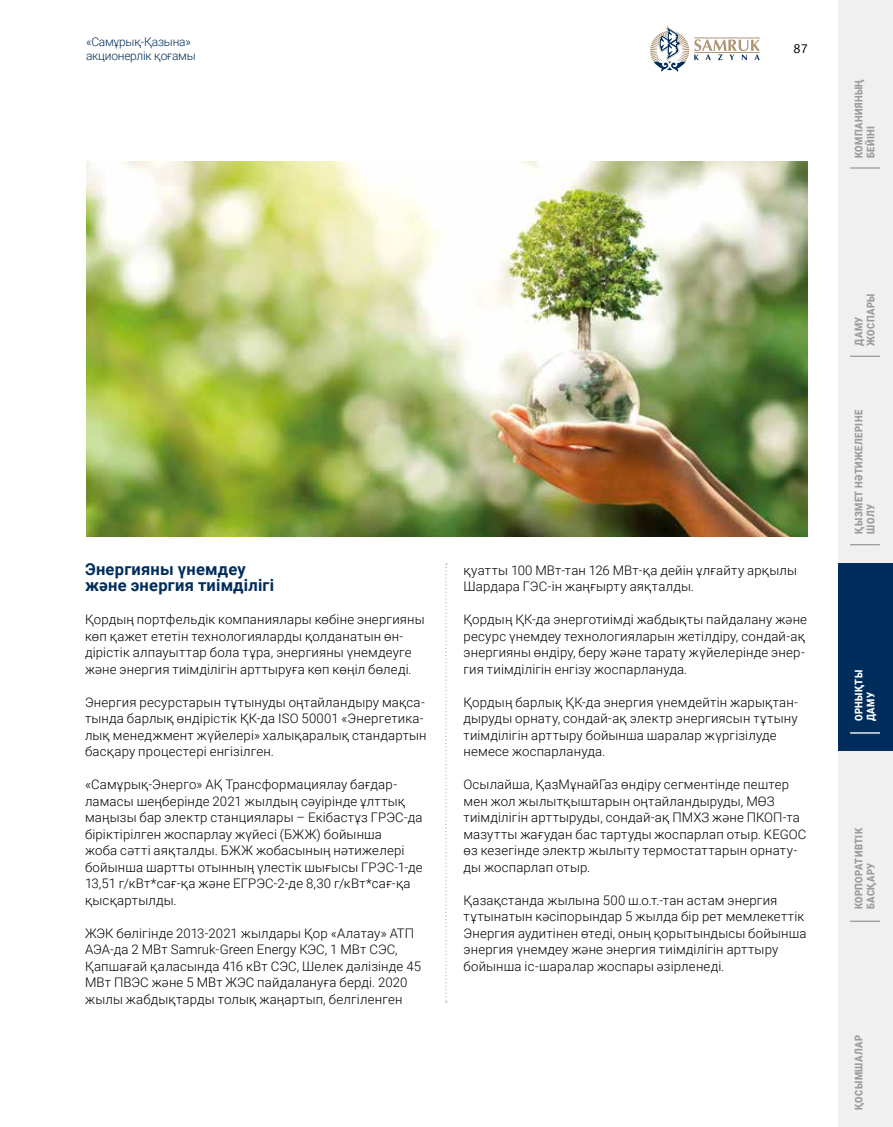
<style>
.page{position:relative;width:893px;height:1127px;background:#fff}
.page>*{position:absolute;margin:0;border:0;box-sizing:border-box;transform-origin:0 0}
.t1{font:700 16.5px/16.5px "Roboto";letter-spacing:.015em;color:#002d5c}
.t2{font:300 13.5px "Cignika";color:#000}
.t3{font:300 13.2px/16.5px "Roboto";letter-spacing:.015em;color:#000}
.t4{font:300 12px/14.4px "Roboto";letter-spacing:-.02em;color:#002d5c}
.t5{font:900 10.5px/12px "Roboto";letter-spacing:.045em;color:#9c9c9d;scale:.9 1}
.t6{font:900 10.5px/12px "Roboto";letter-spacing:.045em;color:#fff;scale:.9 1}
</style>
<div class="page">
<svg style="left:650px;top:26px;width:110px;height:46px"></svg>
<svg style="left:445px;top:563px;width:2px;height:439px"></svg>
<img style="left:86px;top:162px;width:722px;height:375px">
<div style="left:838px;top:939px;width:55px;height:188px;background:#f0f0f0"></div>
<div style="left:838px;top:751px;width:55px;height:188px;background:#f0f0f0"></div>
<div style="left:838px;top:376px;width:55px;height:187px;background:#f0f0f0"></div>
<div style="left:838px;top:188px;width:55px;height:188px;background:#f0f0f0"></div>
<div style="left:838px;top:0;width:55px;height:188px;background:#f0f0f0"></div>
<hr style="left:850px;top:920px;width:30px;height:2px;background:#9c9c9d">
<hr style="left:850px;top:544px;width:30px;height:1px;background:#9c9c9d">
<hr style="left:850px;top:356px;width:30px;height:1px;background:#9c9c9d">
<hr style="left:850px;top:167px;width:30px;height:2px;background:#9c9c9d">
<div style="left:838px;top:563px;width:55px;height:188px;background:#002d5c"></div>
<hr style="left:850px;top:732px;width:30px;height:1px;background:#fff">
<p class="t4" style="left:86px;top:34px;width:111px">«Самұрық-Қазына» акционерлік қоғамы</p>
<p class="t2" style="left:794px;top:41px;width:16px">87</p>
<p class="t5" style="left:852px;top:158px;width:89px;rotate:-90deg">КОМПАНИЯНЫҢ<br>БЕЙІНІ</p>
<p class="t1" style="left:85px;top:560px;width:191px">Энергияны үнемдеу және энергия тиімділігі</p>
<p class="t3" style="left:85px;top:611px;width:341px">Қордың портфельдік компаниялары көбіне энергияны көп қажет ететін технологияларды қолданатын өн&shy;дірістік алпауыттар бола тұра, энергияны үнемдеуге және энергия тиімділігін арттыруға көп көңіл бөледі.</p>
<p class="t3" style="left:85px;top:693px;width:343px">Энергия ресурстарын тұтынуды оңтайландыру мақса&shy;тында барлық өндірістік ҚК-да ISO 50001 «Энергетика&shy;лық менеджмент жүйелері» халықаралық стандартын басқару процестері енгізілген.</p>
<p class="t3" style="left:85px;top:776px;width:339px">«Самұрық-Энерго» АҚ Трансформациялау бағдар&shy;ламасы шеңберінде 2021 жылдың сәуірінде ұлттық маңызы бар электр станциялары – Екібастұз ГРЭС-да біріктірілген жоспарлау жүйесі (БЖЖ) бойынша<br>жоба сәтті аяқталды. БЖЖ жобасының нәтижелері бойынша шартты отынның үлестік шығысы ГРЭС-1-де 13,51 г/кВт*сағ-қа және ЕГРЭС-2-де 8,30 г/кВт*сағ-қа қысқартылды.</p>
<p class="t3" style="left:85px;top:924px;width:338px">ЖЭК бөлігінде 2013-2021 жылдары Қор «Алатау» АТП АЭА-да 2 МВт Samruk-Green Energy КЭС, 1 МВт СЭС, Қапшағай қаласында 416 кВт СЭС, Шелек дәлізінде 45<br>МВт ПВЭС және 5 МВт ЖЭС пайдалануға берді. 2020 жылы жабдықтарды толық жаңартып, белгіленген</p>
<p class="t3" style="left:463px;top:561px;width:335px">қуатты 100 МВт-тан 126 МВт-қа дейін ұлғайту арқылы<br>Шардара ГЭС-ін жаңғырту аяқталды.</p>
<p class="t3" style="left:463px;top:611px;width:345px">Қордың ҚК-да энерготиімді жабдықты пайдалану және ресурс үнемдеу технологияларын жетілдіру, сондай-ақ энергияны өндіру, беру және тарату жүйелерінде энер&shy;гия тиімділігін енгізу жоспарлануда.</p>
<p class="t3" style="left:463px;top:693px;width:336px">Қордың барлық ҚК-да энергия үнемдейтін жарықтан&shy;дыруды орнату, сондай-ақ электр энергиясын тұтыну тиімділігін арттыру бойынша шаралар жүргізілуде немесе жоспарлануда.</p>
<p class="t3" style="left:463px;top:776px;width:344px">Осылайша, ҚазМұнайГаз өндіру сегментінде пештер мен жол жылытқыштарын оңтайландыруды, МӨЗ тиімділігін арттыруды, сондай-ақ ПМХЗ және ПКОП-та мазутты жағудан бас тартуды жоспарлап отыр. KEGOC өз кезегінде электр жылыту термостаттарын орнату&shy;ды жоспарлап отыр.</p>
<p class="t3" style="left:463px;top:891px;width:344px">Қазақстанда жылына 500 ш.о.т.-тан астам энергия тұтынатын кәсіпорындар 5 жылда бір рет мемлекеттік Энергия аудитінен өтеді, оның қорытындысы бойынша энергия үнемдеу және энергия тиімділігін арттыру бойынша іс-шаралар жоспары әзірленеді.</p>
<p class="t5" style="left:852px;top:346px;width:59px;rotate:-90deg">ДАМУ<br>ЖОСПАРЫ</p>
<p class="t5" style="left:852px;top:533px;width:139px;rotate:-90deg">ҚЫЗМЕТ НӘТИЖЕЛЕРІНЕ<br>ШОЛУ</p>
<p class="t6" style="left:852px;top:721px;width:58px;rotate:-90deg">ОРНЫҚТЫ<br>ДАМУ</p>
<p class="t5" style="left:852px;top:909px;width:92px;rotate:-90deg">КОРПОРАТИВТІК<br>БАСҚАРУ</p>
<p class="t5" style="left:852px;top:1110px;width:84px;rotate:-90deg">ҚОСЫМШАЛАР</p>
</div>
